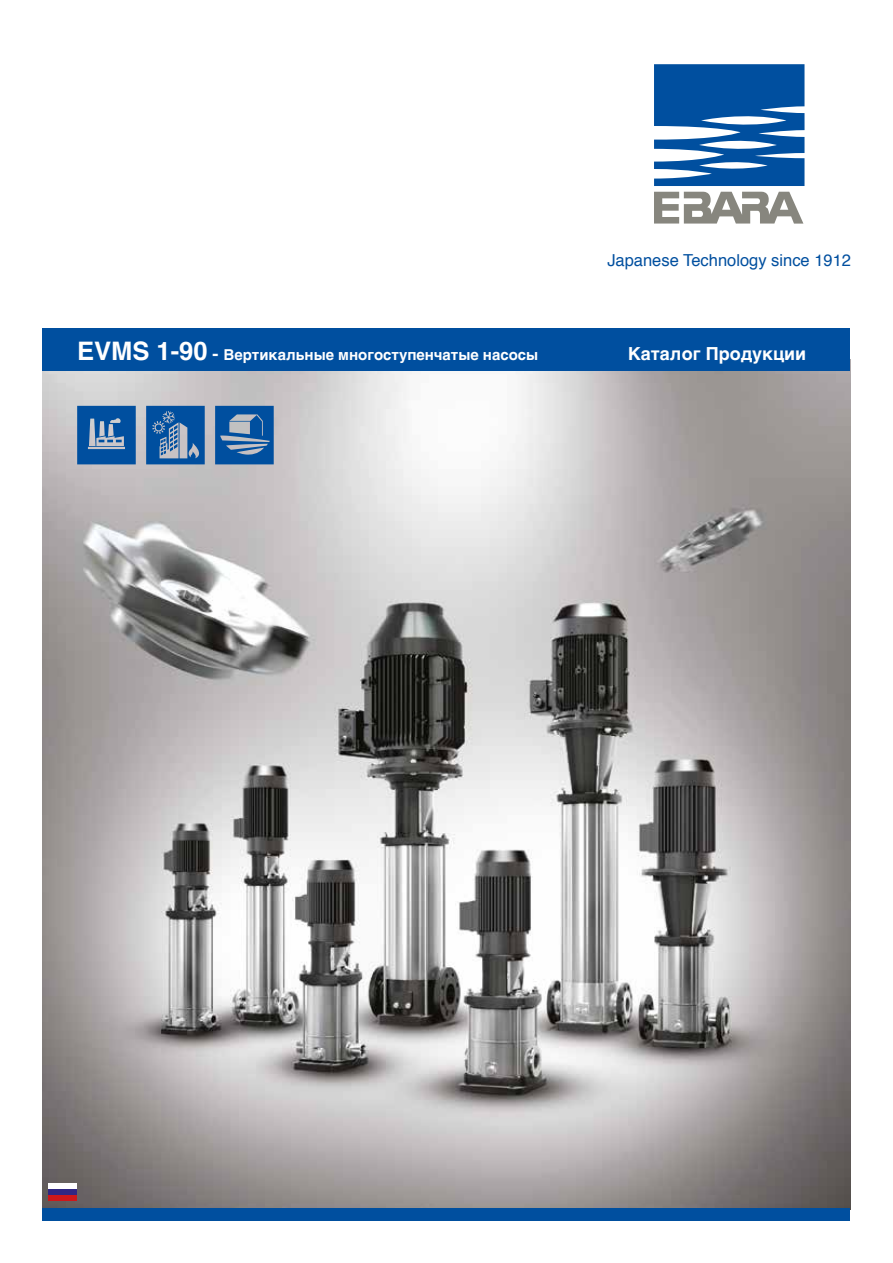
<style>
.page{position:relative;width:893px;height:1263px;background:#fff}
.page>*{position:absolute;margin:0;border:0;box-sizing:border-box;transform-origin:0 0}
.t1{font:700 18px "Helvetica";color:#fff}
.t2{font:16.5px "Helvetica";color:#004f9f}
.t3{font:700 15px "Helvetica";color:#fff}
.s1{font-size:25.5px}
.s2{font-size:18px}
</style>
<div class="page">
<img style="left:43px;top:371px;width:807px;height:837px">
<div style="left:43px;top:329px;width:807px;height:42px;background:#004f9f"></div>
<div style="left:43px;top:1208px;width:807px;height:12px;background:#004f9f"></div>
<svg style="left:77px;top:406px;width:59px;height:58px;background:#2464a6"></svg>
<svg style="left:146px;top:406px;width:59px;height:58px;background:#2f6aa7"></svg>
<svg style="left:215px;top:406px;width:59px;height:58px;background:#2e69a7"></svg>
<svg style="left:654px;top:64px;width:150px;height:160px"></svg>
<div style="left:49px;top:1183px;width:28px;height:6px;background:#fff"></div>
<div style="left:49px;top:1189px;width:28px;height:6px;background:#312783"></div>
<div style="left:49px;top:1195px;width:28px;height:6px;background:#cd171a"></div>
<p class="t2" style="left:607px;top:248px;width:245px">Japanese Technology since 1912</p>
<p class="t3" style="left:77px;top:342px;width:463px"><span class="s1">EVMS 1-90</span> <span class="s2">-</span> Вертикальные многоступенчатые насосы</p>
<p class="t1" style="left:628px;top:339px;width:180px">Каталог Продукции</p>
</div>
